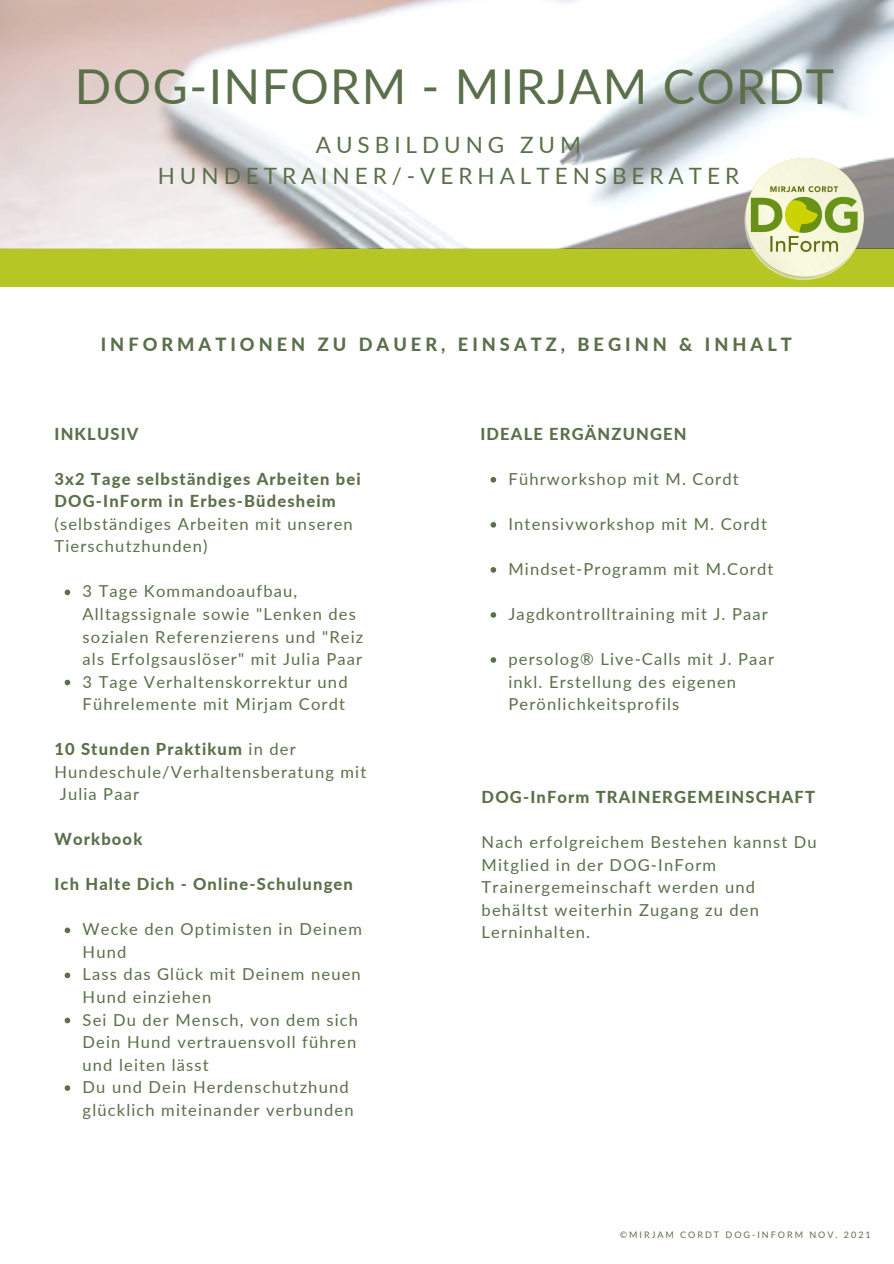
<style>
.page{position:relative;width:894px;height:1264px;background:#fff}
.page>*{position:absolute;margin:0;border:0;box-sizing:border-box;transform-origin:0 0}
.t1{font:48px "Lato";letter-spacing:.03em;color:#5b704a}
.t2{font:22.5px "Lato";letter-spacing:.22em;color:#5b704a}
.t3{font:800 18.15px "Lato";letter-spacing:.22em;color:#5b704a}
.t4{font:16.5px/22.5px "Lato";letter-spacing:.07em;color:#5b704a}
.t5{font:800 16.5px/22.5px "Lato";letter-spacing:.07em;color:#5b704a}
.t6{font:9px "Lato";letter-spacing:.22em;color:#5b704a}
.s1{font-weight:400}
</style>
<div class="page">
<div style="left:0;top:248px;width:893px;height:81px;background:#b6c625"></div>
<div style="left:0;top:287px;width:893px;height:206px;background:#fff"></div>
<svg style="left:490px;top:477px;width:6px;height:5px"></svg>
<svg style="left:490px;top:522px;width:6px;height:5px"></svg>
<svg style="left:490px;top:567px;width:6px;height:5px"></svg>
<svg style="left:490px;top:612px;width:6px;height:5px"></svg>
<svg style="left:490px;top:657px;width:6px;height:5px"></svg>
<img style="left:0;top:0;width:893px;height:249px">
<svg style="left:65px;top:589px;width:5px;height:6px"></svg>
<svg style="left:65px;top:679px;width:5px;height:6px"></svg>
<svg style="left:65px;top:927px;width:5px;height:6px"></svg>
<svg style="left:65px;top:972px;width:5px;height:6px"></svg>
<svg style="left:65px;top:1017px;width:5px;height:6px"></svg>
<svg style="left:65px;top:1085px;width:5px;height:5px"></svg>
<img style="left:742px;top:157px;width:124px;height:124px;border-radius:50%">
<p class="t1" style="left:75px;top:57px;width:760px">DOG-INFORM - MIRJAM CORDT</p>
<p class="t2" style="left:316px;top:131px;width:266px">AUSBILDUNG ZUM</p>
<p class="t2" style="left:158px;top:162px;width:582px">HUNDETRAINER/-VERHALTENSBERATER</p>
<p class="t3" style="left:101px;top:332px;width:692px">INFORMATIONEN ZU DAUER, EINSATZ, BEGINN &amp; INHALT</p>
<p class="t5" style="left:54px;top:422px;width:85px">INKLUSIV</p>
<p class="t5" style="left:54px;top:467px;width:308px">3x2 Tage selbständiges Arbeiten bei<br>DOG-InForm in Erbes-Büdesheim <span class="s1">(selbständiges Arbeiten mit unseren<br>Tierschutzhunden)</span></p>
<p class="t4" style="left:83px;top:580px;width:282px">3 Tage Kommandoaufbau,<br>Alltagssignale sowie "Lenken des sozialen Referenzierens und "Reiz als Erfolgsauslöser" mit Julia Paar</p>
<p class="t4" style="left:83px;top:670px;width:266px">3 Tage Verhaltenskorrektur und<br>Führelemente mit Mirjam Cordt</p>
<p class="t5" style="left:54px;top:737px;width:243px">10 Stunden Praktikum <span class="s1">in der</span></p>
<p class="t4" style="left:54px;top:760px;width:313px">Hundeschule/Verhaltensberatung mit</p>
<p class="t4" style="left:60px;top:782px;width:81px">Julia Paar</p>
<p class="t5" style="left:54px;top:827px;width:89px">Workbook</p>
<p class="t5" style="left:54px;top:872px;width:300px">Ich Halte Dich - Online-Schulungen</p>
<p class="t4" style="left:83px;top:917px;width:281px">Wecke den Optimisten in Deinem<br>Hund</p>
<p class="t4" style="left:83px;top:962px;width:279px">Lass das Glück mit Deinem neuen<br>Hund einziehen</p>
<p class="t4" style="left:83px;top:1007px;width:277px;text-align:justify">Sei Du der Mensch, von dem sich Dein Hund vertrauensvoll führen und leiten lässt</p>
<p class="t4" style="left:83px;top:1075px;width:272px">Du und Dein Herdenschutzhund glücklich miteinander verbunden</p>
<p class="t5" style="left:480px;top:422px;width:208px">IDEALE ERGÄNZUNGEN</p>
<p class="t4" style="left:508px;top:467px;width:232px">Führworkshop mit M. Cordt</p>
<p class="t4" style="left:508px;top:512px;width:260px">Intensivworkshop mit M. Cordt</p>
<p class="t4" style="left:508px;top:557px;width:266px">Mindset-Programm mit M.Cordt</p>
<p class="t4" style="left:508px;top:602px;width:261px">Jagdkontrolltraining mit J. Paar</p>
<p class="t4" style="left:508px;top:647px;width:267px">persolog® Live-Calls mit J. Paar</p>
<p class="t4" style="left:508px;top:670px;width:229px">inkl. Erstellung des eigenen<br>Perönlichkeitsprofils</p>
<p class="t5" style="left:481px;top:785px;width:335px">DOG-InForm TRAINERGEMEINSCHAFT</p>
<p class="t4" style="left:481px;top:830px;width:336px">Nach erfolgreichem Bestehen kannst Du<br>Mitglied in der DOG-InForm<br>Trainergemeinschaft werden und behältst weiterhin Zugang zu den<br>Lerninhalten.</p>
<p class="t6" style="left:619px;top:1229px;width:252px">©MIRJAM CORDT DOG-INFORM NOV. 2021</p>
</div>
